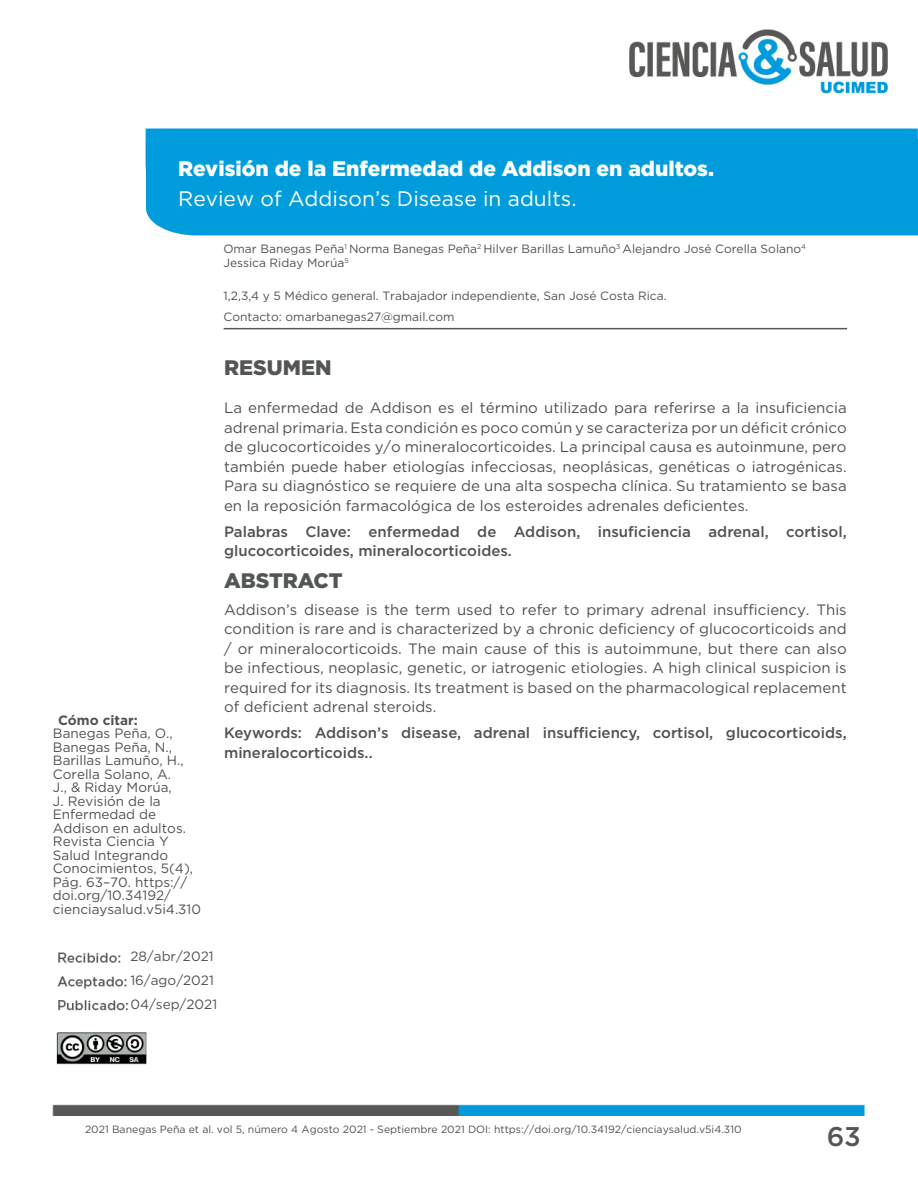
<style>
.page{position:relative;width:918px;height:1188px;background:#fff}
.page>*{position:absolute;margin:0;border:0;box-sizing:border-box;transform-origin:0 0}
.t1{font:500 27px "Gotham";color:#525656}
.Estilo_de_títulos_en{font:900 21px "Gotham";color:#fff}
.Estilo_de_títulos_en-2{font:21px "Gotham";color:#fff}
.Estilo_de_subtitulos{font:900 21px "Gotham";color:#525656}
.Estilo_de_informació{font:900 21px "Gotham";color:#525656}
.Estilo_de_cuepo_de_a{font:15px/19.5px "Gotham";color:#4f5252;text-align:justify}
.Estilo_de_cuepo_de_a-2{font:500 15px/19.5px "Gotham";color:#4f5252}
.Estilo_de_como_citar{font:13.5px/13.5px "Gotham";color:#4f5252}
.t2{font:700 13.5px "Gotham";color:#4f5252}
.Estilo_de_informació-2{font:12px/14.4px "Gotham";color:#4f5252}
.Estilo_de_pie_de_pag{font:10.5px "Gotham";color:#4f5252}
</style>
<div class="page">
<img style="left:52px;top:29px;width:866px;height:1087px">
<div style="left:146px;top:139px;width:772px;height:96px;background:#009cdb"></div>
<hr style="left:224px;top:328px;width:623px;height:1px;background:#575757">
<p class="Estilo_de_títulos_en" style="left:178px;top:156px;width:537px">Revisión de la Enfermedad de Addison en adultos.</p>
<p class="Estilo_de_títulos_en-2" style="left:178px;top:187px;width:400px">Review of Addison’s Disease in adults.</p>
<p class="Estilo_de_informació-2" style="left:223px;top:241px;width:584px">Omar Banegas Peña<sup>1</sup> Norma Banegas Peña<sup>2</sup> Hilver Barillas Lamuño<sup>3</sup> Alejandro José Corella Solano<sup>4<br></sup>Jessica Riday Morúa<sup>5</sup></p>
<p class="Estilo_de_informació-2" style="left:224px;top:288px;width:445px">1,2,3,4 y 5 Médico general. Trabajador independiente, San José Costa Rica.</p>
<p class="Estilo_de_informació-2" style="left:224px;top:309px;width:232px">Contacto: omarbanegas27@gmail.com</p>
<p class="t2" style="left:58px;top:711px;width:81px">Cómo citar:</p>
<p class="Estilo_de_como_citar" style="left:53px;top:726px;width:150px">Banegas Peña, O.,<br>Banegas Peña, N.,<br>Barillas Lamuño, H.,<br>Corella Solano, A.<br>J., &amp; Riday Morúa,<br>J. Revisión de la<br>Enfermedad de<br>Addison en adultos.<br>Revista Ciencia Y<br>Salud Integrando<br>Conocimientos, 5(4),<br>Pág. 63–70. https:// doi.org/10.34192/ cienciaysalud.v5i4.310</p>
<p class="Estilo_de_informació" style="left:224px;top:355px;width:109px">RESUMEN</p>
<p class="Estilo_de_cuepo_de_a" style="left:224px;top:398px;width:624px">La enfermedad de Addison es el término utilizado para referirse a la insuficiencia adrenal primaria. Esta condición es poco común y se caracteriza por un déficit crónico de glucocorticoides y/o mineralocorticoides. La principal causa es autoinmune, pero también puede haber etiologías infecciosas, neoplásicas, genéticas o iatrogénicas.<br>Para su diagnóstico se requiere de una alta sospecha clínica. Su tratamiento se basa en la reposición farmacológica de los esteroides adrenales deficientes.</p>
<p class="Estilo_de_cuepo_de_a-2" style="left:224px;top:522px;width:624px">Palabras Clave: enfermedad de Addison, insuficiencia adrenal, cortisol, glucocorticoides, mineralocorticoides.</p>
<p class="Estilo_de_subtitulos" style="left:224px;top:569px;width:120px">ABSTRACT</p>
<p class="Estilo_de_cuepo_de_a" style="left:224px;top:599px;width:624px">Addison’s disease is the term used to refer to primary adrenal insufficiency. This condition is rare and is characterized by a chronic deficiency of glucocorticoids and / or mineralocorticoids. The main cause of this is autoimmune, but there can also be infectious, neoplasic, genetic, or iatrogenic etiologies. A high clinical suspicion is required for its diagnosis. Its treatment is based on the pharmacological replacement of deficient adrenal steroids.</p>
<p class="Estilo_de_cuepo_de_a-2" style="left:224px;top:723px;width:624px">Keywords: Addison’s disease, adrenal insufficiency, cortisol, glucocorticoids, mineralocorticoids..</p>
<p class="Estilo_de_como_citar" style="left:130px;top:949px;width:85px">28/abr/2021</p>
<p class="Estilo_de_como_citar" style="left:130px;top:973px;width:85px">16/ago/2021</p>
<p class="Estilo_de_como_citar" style="left:130px;top:997px;width:88px">04/sep/2021</p>
<p class="Estilo_de_pie_de_pag" style="left:85px;top:1123px;width:658px">2021 Banegas Peña et al. vol 5, número 4 Agosto 2021 - Septiembre 2021 DOI: https://doi.org/10.34192/cienciaysalud.v5i4.310</p>
<h1 class="t1" style="left:827px;top:1119px;width:36px">63</h1>
</div>
